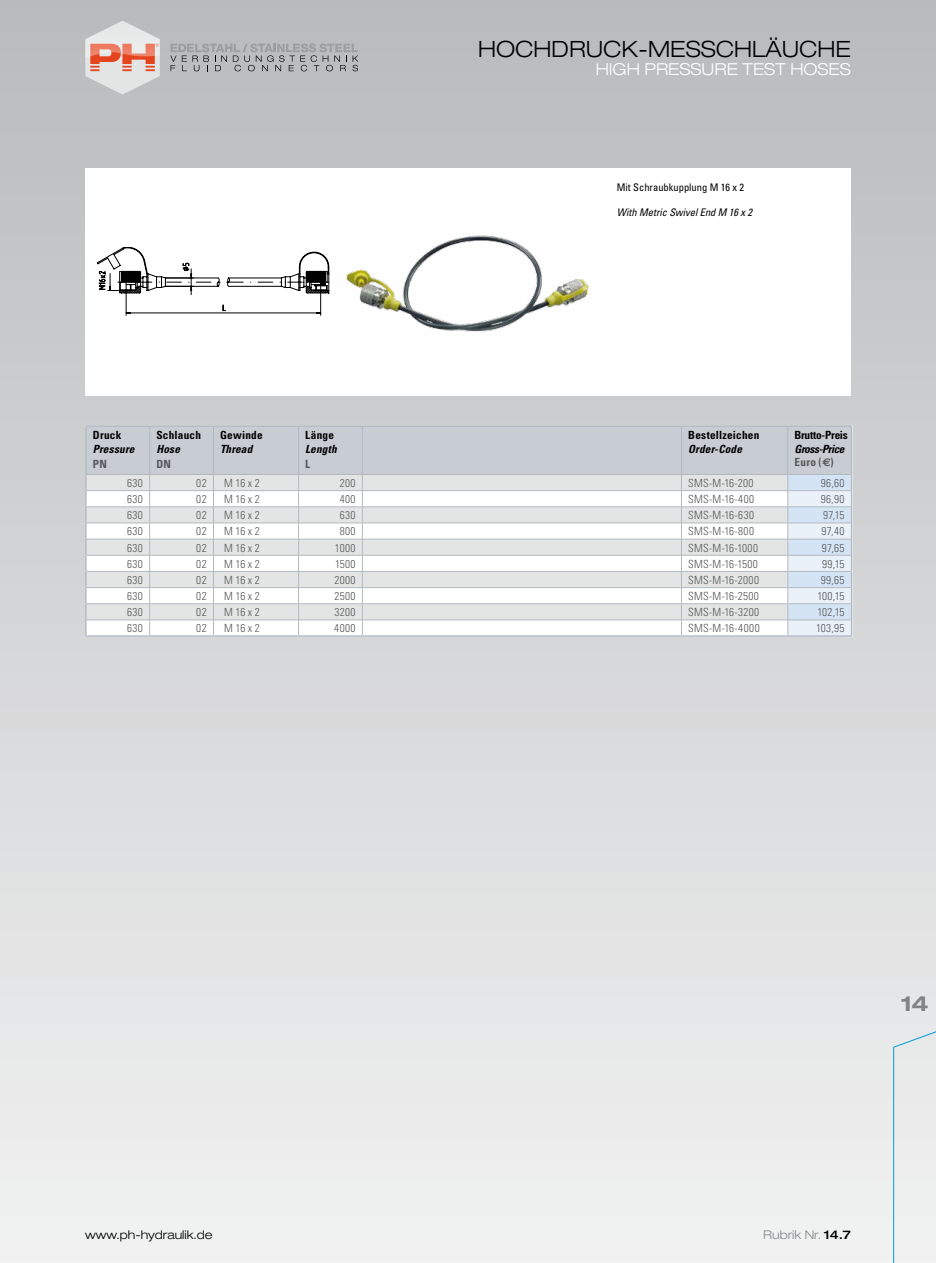
<style>
.page{position:relative;width:936px;height:1263px;background:#fff}
.page>*{position:absolute;margin:0;border:0;box-sizing:border-box;transform-origin:0 0}
.t1{font:300 expanded 22.5px "Helvetica Neue LT Std";color:#000}
.t2{font:700 expanded 21px "Helvetica Neue LT Std";color:#828385}
.t3{font:300 expanded 16.5px "Helvetica Neue LT Std";color:#fff}
.t4{font:300 expanded 12px "Helvetica Neue LT Std";color:#000}
.t5{font:300 expanded 12px "Helvetica Neue LT Std";color:#87888a}
.t6{font:300 condensed 11.25px "Univers";letter-spacing:.035em;color:#58585a}
.t7{font:700 condensed 11.25px "Univers";letter-spacing:.015em;color:#000}
.t8{font:italic 700 condensed 11.25px "Univers";letter-spacing:.015em;color:#000}
.t9{font:italic 700 condensed 11.25px/13.5px "Univers";letter-spacing:-.04em;color:#000}
.t10{font:700 condensed 11.25px "Univers";letter-spacing:-.02em;color:#000}
.t11{font:700 condensed 11.25px "Univers";color:#58585a}
.t12{font:italic condensed 10.5px "Univers";color:#000}
.t13{font:condensed 10.5px "Univers";color:#000}
.s1{font-style:normal;color:#58585a}
.s2{font-family:"Euro Sans";font-style:normal;font-stretch:normal;color:#58585a}
.s3{font-weight:500;color:#000}
</style>
<div class="page">
<div style="left:0;top:0;width:935px;height:1263px;background:linear-gradient(to bottom,#b9bbbc,#f2f2f3)"></div>
<div style="left:85px;top:168px;width:765px;height:227px;background:#fff"></div>
<svg style="left:170px;top:44px;width:188px;height:27px;background:#a8aaab"></svg>
<svg style="left:85px;top:21px;width:75px;height:74px;background:#dbc2bd"></svg>
<hr style="left:85px;top:425px;width:65px;height:2px;background:#b2b9c1">
<hr style="left:150px;top:425px;width:63px;height:2px;background:#b2b9c1">
<hr style="left:213px;top:425px;width:85px;height:2px;background:#b2b9c1">
<hr style="left:298px;top:425px;width:64px;height:2px;background:#b2b9c1">
<hr style="left:362px;top:425px;width:319px;height:2px;background:#b2b9c1">
<hr style="left:681px;top:425px;width:106px;height:2px;background:#b2b9c1">
<hr style="left:787px;top:425px;width:65px;height:2px;background:#b2b9c1">
<hr style="left:85px;top:635px;width:65px;height:2px;background:#b2b9c1">
<hr style="left:150px;top:635px;width:63px;height:2px;background:#b2b9c1">
<hr style="left:213px;top:635px;width:85px;height:2px;background:#b2b9c1">
<hr style="left:298px;top:635px;width:64px;height:2px;background:#b2b9c1">
<hr style="left:362px;top:635px;width:319px;height:2px;background:#b2b9c1">
<hr style="left:681px;top:635px;width:106px;height:2px;background:#b2b9c1">
<svg style="left:85px;top:426px;width:767px;height:210px"></svg>
<hr style="left:787px;top:635px;width:65px;height:2px;background:#b2b9c1">
<svg style="left:97px;top:247px;width:232px;height:68px"></svg>
<img style="left:346px;top:235px;width:244px;height:97px">
<svg style="left:892px;top:1026px;width:43px;height:22px"></svg>
<hr style="left:893px;top:1047px;width:1px;height:216px;background:#009ee0">
<h1 class="t1" style="left:478px;top:36px;width:374px">HOCHDRUCK-MESSCHLÄUCHE</h1>
<h3 class="t3" style="left:595px;top:60px;width:256px">HIGH PRESSURE TEST HOSES</h3>
<p class="t7" style="left:93px;top:428px;width:30px">Druck</p>
<p class="t8" style="left:93px;top:442px;width:43px">Pressure</p>
<p class="t11" style="left:93px;top:457px;width:16px">PN</p>
<p class="t7" style="left:156px;top:428px;width:46px">Schlauch</p>
<p class="t8" style="left:156px;top:442px;width:25px">Hose</p>
<p class="t11" style="left:156px;top:457px;width:16px">DN</p>
<p class="t7" style="left:220px;top:428px;width:44px">Gewinde</p>
<p class="t8" style="left:220px;top:442px;width:34px">Thread</p>
<p class="t7" style="left:305px;top:428px;width:30px">Länge</p>
<p class="t8" style="left:305px;top:442px;width:33px">Length</p>
<p class="t11" style="left:305px;top:457px;width:6px">L</p>
<p class="t13" style="left:617px;top:181px;width:129px">Mit Schraubkupplung M 16 x 2</p>
<p class="t12" style="left:617px;top:206px;width:137px">With Metric Swivel End M 16 x 2</p>
<p class="t7" style="left:688px;top:428px;width:73px">Bestellzeichen</p>
<p class="t8" style="left:688px;top:442px;width:55px">Order-Code</p>
<p class="t10" style="left:794px;top:428px;width:55px">Brutto-Preis</p>
<p class="t9" style="left:794px;top:442px;width:51px">Gross-Price<br><span class="s1">Euro (</span><span class="s2">€</span><span class="s1">)</span></p>
<p class="t6" style="left:127px;top:476px;width:17px">630</p>
<p class="t6" style="left:196px;top:476px;width:12px">02</p>
<p class="t6" style="left:224px;top:476px;width:37px">M 16 x 2</p>
<p class="t6" style="left:340px;top:476px;width:17px">200</p>
<p class="t6" style="left:688px;top:476px;width:67px">SMS-M-16-200</p>
<p class="t6" style="left:820px;top:476px;width:25px">96,60</p>
<p class="t6" style="left:127px;top:492px;width:17px">630</p>
<p class="t6" style="left:196px;top:492px;width:12px">02</p>
<p class="t6" style="left:224px;top:492px;width:37px">M 16 x 2</p>
<p class="t6" style="left:339px;top:492px;width:17px">400</p>
<p class="t6" style="left:688px;top:492px;width:67px">SMS-M-16-400</p>
<p class="t6" style="left:820px;top:492px;width:25px">96,90</p>
<p class="t6" style="left:127px;top:509px;width:17px">630</p>
<p class="t6" style="left:196px;top:509px;width:12px">02</p>
<p class="t6" style="left:224px;top:509px;width:37px">M 16 x 2</p>
<p class="t6" style="left:340px;top:509px;width:17px">630</p>
<p class="t6" style="left:688px;top:509px;width:67px">SMS-M-16-630</p>
<p class="t6" style="left:823px;top:509px;width:23px">97,15</p>
<p class="t6" style="left:127px;top:525px;width:17px">630</p>
<p class="t6" style="left:196px;top:525px;width:12px">02</p>
<p class="t6" style="left:224px;top:525px;width:37px">M 16 x 2</p>
<p class="t6" style="left:340px;top:525px;width:17px">800</p>
<p class="t6" style="left:688px;top:525px;width:67px">SMS-M-16-800</p>
<p class="t6" style="left:821px;top:525px;width:24px">97,40</p>
<p class="t6" style="left:127px;top:541px;width:17px">630</p>
<p class="t6" style="left:196px;top:541px;width:12px">02</p>
<p class="t6" style="left:224px;top:541px;width:37px">M 16 x 2</p>
<p class="t6" style="left:335px;top:541px;width:22px">1000</p>
<p class="t6" style="left:688px;top:541px;width:71px">SMS-M-16-1000</p>
<p class="t6" style="left:821px;top:541px;width:24px">97,65</p>
<p class="t6" style="left:127px;top:557px;width:17px">630</p>
<p class="t6" style="left:196px;top:557px;width:12px">02</p>
<p class="t6" style="left:224px;top:557px;width:37px">M 16 x 2</p>
<p class="t6" style="left:335px;top:557px;width:22px">1500</p>
<p class="t6" style="left:688px;top:557px;width:71px">SMS-M-16-1500</p>
<p class="t6" style="left:822px;top:557px;width:24px">99,15</p>
<p class="t6" style="left:127px;top:573px;width:17px">630</p>
<p class="t6" style="left:196px;top:573px;width:12px">02</p>
<p class="t6" style="left:224px;top:573px;width:37px">M 16 x 2</p>
<p class="t6" style="left:334px;top:573px;width:23px">2000</p>
<p class="t6" style="left:688px;top:573px;width:72px">SMS-M-16-2000</p>
<p class="t6" style="left:820px;top:573px;width:25px">99,65</p>
<p class="t6" style="left:127px;top:589px;width:17px">630</p>
<p class="t6" style="left:196px;top:589px;width:12px">02</p>
<p class="t6" style="left:224px;top:589px;width:37px">M 16 x 2</p>
<p class="t6" style="left:334px;top:589px;width:23px">2500</p>
<p class="t6" style="left:688px;top:589px;width:72px">SMS-M-16-2500</p>
<p class="t6" style="left:817px;top:589px;width:29px">100,15</p>
<p class="t6" style="left:127px;top:605px;width:17px">630</p>
<p class="t6" style="left:196px;top:605px;width:12px">02</p>
<p class="t6" style="left:224px;top:605px;width:37px">M 16 x 2</p>
<p class="t6" style="left:334px;top:605px;width:23px">3200</p>
<p class="t6" style="left:688px;top:605px;width:72px">SMS-M-16-3200</p>
<p class="t6" style="left:817px;top:605px;width:29px">102,15</p>
<p class="t6" style="left:127px;top:621px;width:17px">630</p>
<p class="t6" style="left:196px;top:621px;width:12px">02</p>
<p class="t6" style="left:224px;top:621px;width:37px">M 16 x 2</p>
<p class="t6" style="left:334px;top:621px;width:23px">4000</p>
<p class="t6" style="left:688px;top:621px;width:73px">SMS-M-16-4000</p>
<p class="t6" style="left:816px;top:621px;width:30px">103,95</p>
<h2 class="t2" style="left:900px;top:990px;width:29px">14</h2>
<p class="t4" style="left:85px;top:1227px;width:129px">www.ph-hydraulik.de</p>
<p class="t5" style="left:763px;top:1227px;width:89px">Rubrik Nr. <span class="s3">14.7</span></p>
</div>
